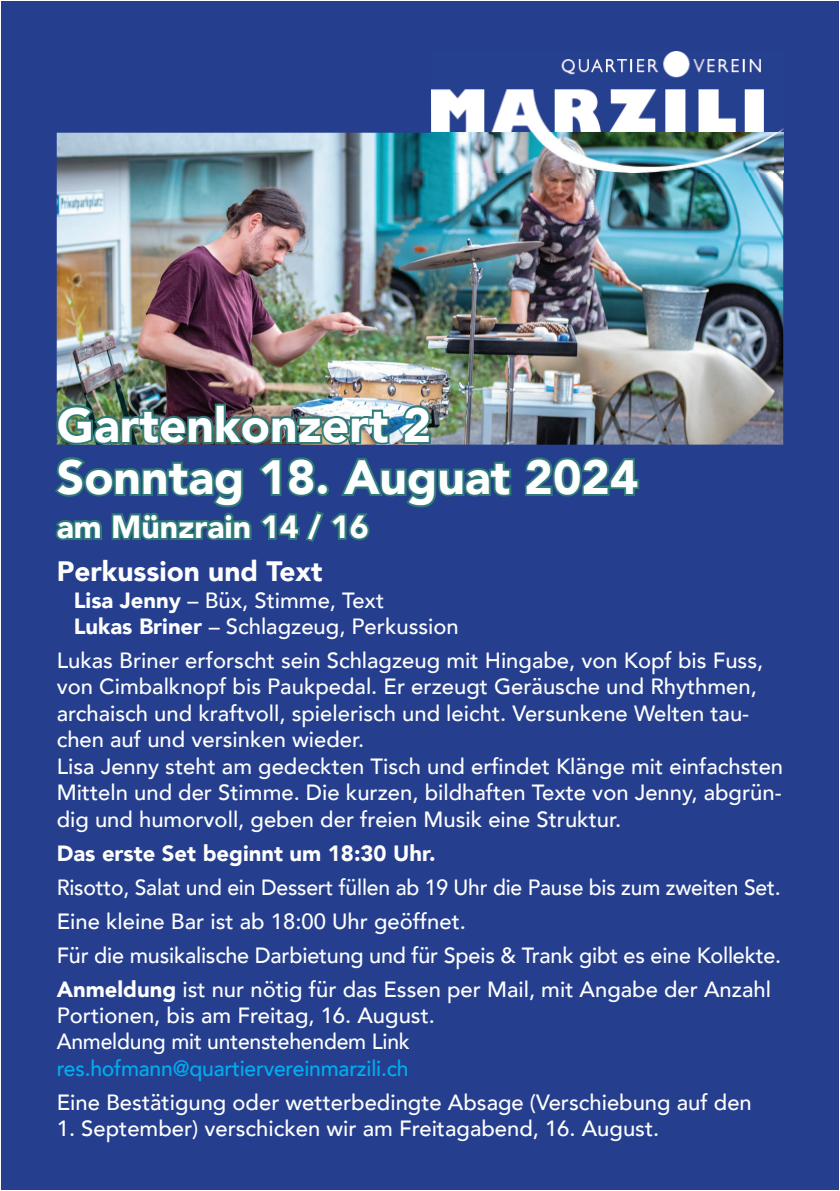
<style>
.page{position:relative;width:840px;height:1191px;background:#fff}
.page>*{position:absolute;margin:0;border:0;box-sizing:border-box;transform-origin:0 0}
.t1{font:900 48px/52px "Avenir";color:#fff}
.t2{font:900 32px "Avenir";color:#fff}
.t3{font:900 28px "Avenir";color:#fff}
.t4{font:500 22px/26.4px "Avenir";color:#fff}
.t5{font:500 22px/34px "Avenir";color:#fff;scale:.96 1}
.t6{font:500 22px "Avenir";letter-spacing:-.01em;color:#00aeef;scale:.96 1}
.t7{font:900 22px "Avenir";color:#fff}
.s1{font-weight:900}
</style>
<div class="page">
<div style="left:1px;top:1px;width:837px;height:1189px;background:#253f8e"></div>
<img style="left:57px;top:133px;width:725px;height:311px">
<img style="left:431px;top:51px;width:351px;height:121px">
<img style="left:56px;top:401px;width:335px;height:44px">
<svg style="left:399px;top:402px;width:34px;height:43px"></svg>
<svg style="left:525px;top:457px;width:115px;height:40px"></svg>
<svg style="left:55px;top:457px;width:457px;height:85px"></svg>
<h1 class="t1" style="left:57px;top:398px;width:583px">Gartenkonzert 2<br>Sonntag 18. Auguat 2024</h1>
<h2 class="t2" style="left:57px;top:499px;width:313px">am Münzrain 14 / 16</h2>
<p class="t3" style="left:57px;top:547px;width:267px">Perkussion und Text</p>
<p class="t4" style="left:74px;top:585px;width:386px"><span class="s1">Lisa Jenny</span> – Büx, Stimme, Text<br><span class="s1">Lukas Briner</span> – Schlagzeug, Perkussion</p>
<p class="t4" style="left:57px;top:646px;width:727px">Lukas Briner erforscht sein Schlagzeug mit Hingabe, von Kopf bis Fuss, von Cimbalknopf bis Paukpedal. Er erzeugt Geräusche und Rhythmen, archaisch und kraftvoll, spielerisch und leicht. Versunkene Welten tau&shy;chen auf und versinken wieder.<br>Lisa Jenny steht am gedeckten Tisch und erfindet Klänge mit einfachsten Mitteln und der Stimme. Die kurzen, bildhaften Texte von Jenny, abgrün&shy;dig und humorvoll, geben der freien Musik eine Struktur.</p>
<p class="t7" style="left:57px;top:834px;width:380px">Das erste Set beginnt um 18:30 Uhr.</p>
<p class="t5" style="left:57px;top:868px;width:755px">Risotto, Salat und ein Dessert füllen ab 19 Uhr die Pause bis zum zweiten Set.<br>Eine kleine Bar ist ab 18:00 Uhr geöffnet.<br>Für die musikalische Darbietung und für Speis &amp; Trank gibt es eine Kollekte.<br><span class="s1">Anmeldung</span> ist nur nötig für das Essen per Mail, mit Angabe der Anzahl</p>
<p class="t4" style="left:57px;top:1001px;width:379px">Portionen, bis am Freitag, 16. August.<br>Anmeldung mit untenstehendem Link</p>
<p class="t6" style="left:57px;top:1049px;width:368px">res.hofmann@quartiervereinmarzili.ch</p>
<p class="t4" style="left:57px;top:1087px;width:696px">Eine Bestätigung oder wetterbedingte Absage (Verschiebung auf den</p>
<p class="t4" style="left:57px;top:1114px;width:603px">1. September) verschicken wir am Freitagabend, 16. August.</p>
</div>
